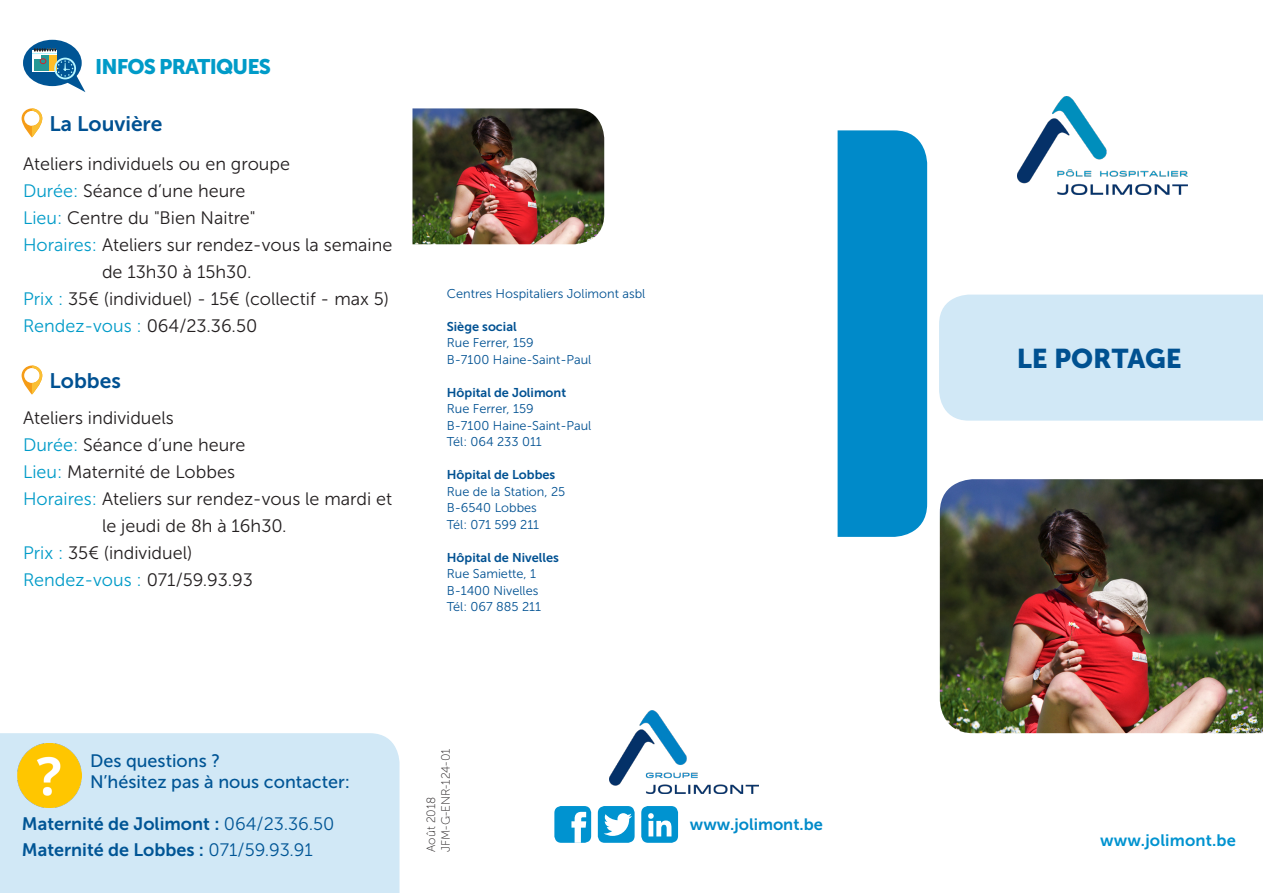
<style>
.page{position:relative;width:1263px;height:893px;background:#fff}
.page>*{position:absolute;margin:0;border:0;box-sizing:border-box;transform-origin:0 0}
.t1{font:27px "Museo Sans 900";color:#005191}
.t2{font:21px "Museo Sans 700";color:#005192}
.t3{font:21px "Museo Sans 900";letter-spacing:-.04em;color:#009bc8}
.t4{font:18px/27px "Museo Sans 300";color:#231f20}
.t5{font:18px "Museo Sans 700";color:#005595}
.t6{font:18px "Museo Sans 300";color:#009bc8}
.t7{font:18px/21.6px "Museo Sans 500";color:#005595}
.t8{font:16.5px "Museo Sans 700";letter-spacing:.01em;color:#0093d0}
.t9{font:16.35px "Museo Sans 700";color:#008ac9}
.Adresse_dos{font:12.75px "Museo Sans 300";color:#005192}
.t10{font:12.75px "Museo Sans 700";color:#005192}
.Date{font:12px "Museo Sans 100";color:#231f20}
.s1{color:#009bc8}
.s2{color:#231f20}
.s3{font-family:"Museo Sans 300"}
</style>
<div class="page">
<img style="left:940px;top:479px;width:323px;height:254px">
<svg style="left:837px;top:130px;width:90px;height:407px;background:#1191cc"></svg>
<div style="left:939px;top:295px;width:324px;height:126px;background:#d1e8f6"></div>
<img style="left:1017px;top:97px;width:170px;height:97px">
<img style="left:412px;top:108px;width:192px;height:136px">
<img style="left:609px;top:711px;width:149px;height:82px">
<div style="left:598px;top:806px;width:37px;height:37px;background:#0093d0;border-radius:7px"></div>
<svg style="left:604px;top:813px;width:28px;height:23px"></svg>
<div style="left:554px;top:806px;width:37px;height:37px;background:#0093d0;border-radius:7px"></div>
<svg style="left:571px;top:812px;width:15px;height:31px"></svg>
<div style="left:641px;top:806px;width:37px;height:37px;background:#0093d0;border-radius:7px"></div>
<svg style="left:648px;top:813px;width:23px;height:23px"></svg>
<div style="left:0;top:733px;width:399px;height:160px;background:#d1e8f6"></div>
<img style="left:18px;top:744px;width:64px;height:63px">
<div style="left:23px;top:40px;width:59px;height:46px;background:#005595;border-radius:50%"></div>
<svg style="left:33px;top:48px;width:52px;height:44px"></svg>
<svg style="left:22px;top:108px;width:20px;height:29px"></svg>
<svg style="left:22px;top:366px;width:20px;height:29px"></svg>
<p class="t3" style="left:95px;top:55px;width:177px">INFOS PRATIQUES</p>
<p class="t2" style="left:50px;top:112px;width:114px">La Louvière</p>
<p class="t4" style="left:23px;top:150px;width:268px">Ateliers individuels ou en groupe</p>
<p class="t4" style="left:23px;top:177px;width:224px"><span class="s1">Durée:</span> Séance d’une heure</p>
<p class="t4" style="left:23px;top:204px;width:234px"><span class="s1">Lieu:</span> Centre du "Bien Naitre"</p>
<p class="t4" style="left:102px;top:231px;width:292px;text-indent:-79px"><span class="s1">Horaires:</span> Ateliers sur rendez-vous la semaine de 13h30 à 15h30.</p>
<p class="t4" style="left:23px;top:285px;width:368px"><span class="s1">Prix :</span> 35€ (individuel) - 15€ (collectif - max 5)</p>
<p class="t6" style="left:23px;top:316px;width:236px">Rendez-vous : <span class="s2">064/23.36.50</span></p>
<p class="t2" style="left:50px;top:369px;width:73px">Lobbes</p>
<p class="t4" style="left:23px;top:404px;width:152px">Ateliers individuels</p>
<p class="t4" style="left:23px;top:431px;width:224px"><span class="s1">Durée:</span> Séance d’une heure</p>
<p class="t4" style="left:23px;top:458px;width:213px"><span class="s1">Lieu:</span> Maternité de Lobbes</p>
<p class="t4" style="left:102px;top:485px;width:292px;text-indent:-79px"><span class="s1">Horaires:</span> Ateliers sur rendez-vous le mardi et le jeudi de 8h à 16h30.</p>
<p class="t4" style="left:23px;top:539px;width:171px"><span class="s1">Prix :</span> 35€ (individuel)</p>
<p class="t6" style="left:23px;top:570px;width:231px">Rendez-vous : <span class="s2">071/59.93.93</span></p>
<p class="Adresse_dos" style="left:447px;top:286px;width:200px">Centres Hospitaliers Jolimont asbl</p>
<p class="t10" style="left:447px;top:319px;width:71px">Siège social</p>
<p class="Adresse_dos" style="left:447px;top:336px;width:88px">Rue Ferrer, 159</p>
<p class="Adresse_dos" style="left:447px;top:352px;width:146px">B-7100 Haine-Saint-Paul</p>
<p class="t10" style="left:447px;top:385px;width:121px">Hôpital de Jolimont</p>
<p class="Adresse_dos" style="left:447px;top:402px;width:88px">Rue Ferrer, 159</p>
<p class="Adresse_dos" style="left:447px;top:418px;width:146px">B-7100 Haine-Saint-Paul</p>
<p class="Adresse_dos" style="left:447px;top:435px;width:97px">Tél: 064 233 011</p>
<p class="t10" style="left:447px;top:468px;width:110px">Hôpital de Lobbes</p>
<p class="Adresse_dos" style="left:447px;top:484px;width:120px">Rue de la Station, 25</p>
<p class="Adresse_dos" style="left:447px;top:501px;width:92px">B-6540 Lobbes</p>
<p class="Adresse_dos" style="left:447px;top:517px;width:94px">Tél: 071 599 211</p>
<p class="t10" style="left:447px;top:550px;width:114px">Hôpital de Nivelles</p>
<p class="Adresse_dos" style="left:447px;top:567px;width:91px">Rue Samiette, 1</p>
<p class="Adresse_dos" style="left:447px;top:583px;width:93px">B-1400 Nivelles</p>
<p class="Adresse_dos" style="left:447px;top:600px;width:96px">Tél: 067 885 211</p>
<p class="t7" style="left:90px;top:750px;width:262px">Des questions ?<br>N’hésitez pas à nous contacter:</p>
<p class="t5" style="left:22px;top:814px;width:314px">Maternité de Jolimont : <span class="s3">064/23.36.50</span></p>
<p class="t5" style="left:22px;top:840px;width:292px">Maternité de Lobbes : <span class="s3">071/59.93.91</span></p>
<p class="Date" style="left:439px;top:852px;width:105px;rotate:-90deg">JFM-G-ENR-124-01</p>
<p class="Date" style="left:425px;top:852px;width:57px;rotate:-90deg">Août 2018</p>
<p class="t9" style="left:690px;top:816px;width:134px">www.jolimont.be</p>
<p class="t1" style="left:1017px;top:343px;width:167px">LE PORTAGE</p>
<p class="t8" style="left:1100px;top:831px;width:137px">www.jolimont.be</p>
</div>
